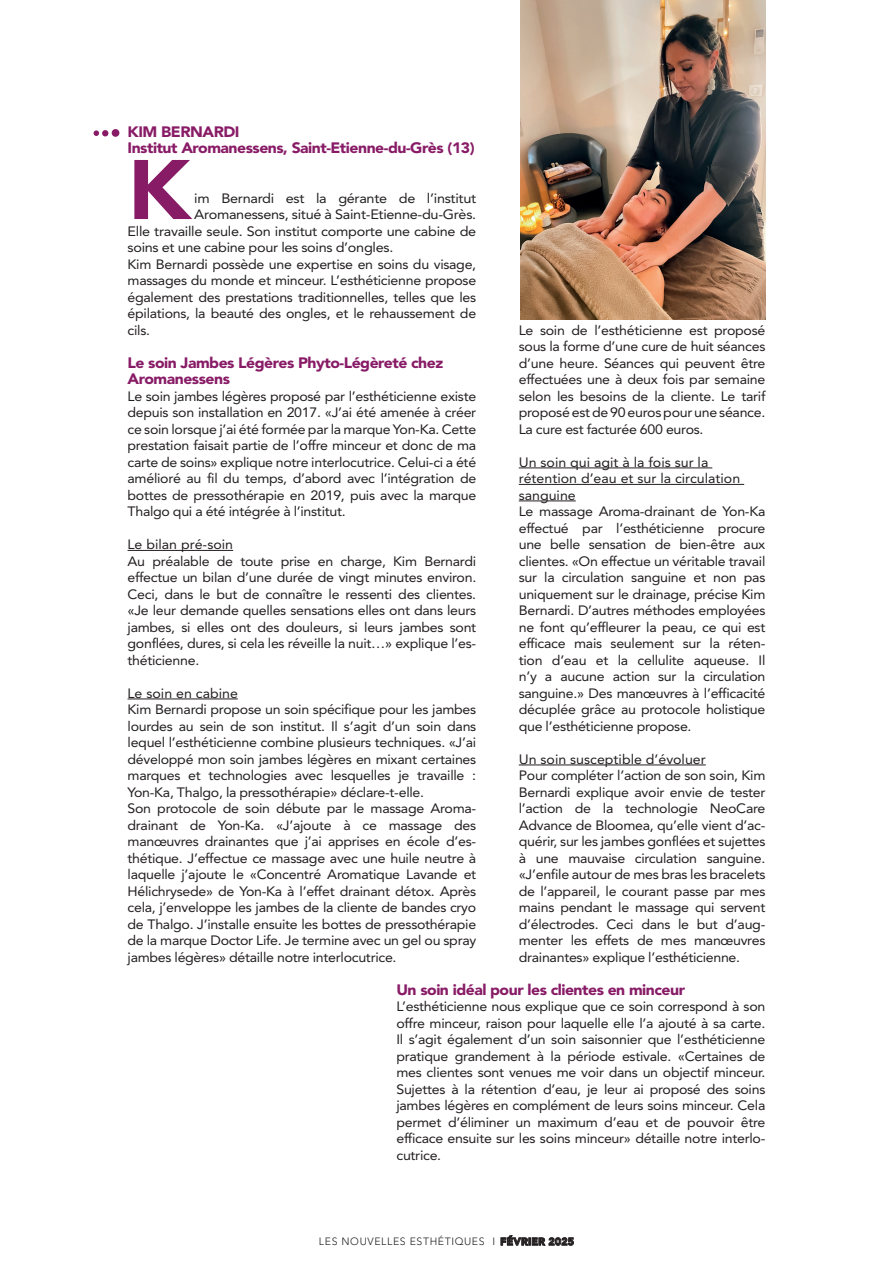
<style>
.page{position:relative;width:893px;height:1263px;background:#fff}
.page>*{position:absolute;margin:0;border:0;box-sizing:border-box;transform-origin:0 0}
.t1{font:900 83.4px "Avenir";color:#881b66;scale:1.05 1}
.t2{font:900 15px/16.5px "Avenir";letter-spacing:-.03em;color:#881b66;scale:1.05 1}
.t3{font:13.5px/16.5px "Avenir";letter-spacing:-.02em;color:#231f20;scale:1.05 1}
.t4{font:13.5px "Avenir";letter-spacing:-.02em;color:#231f20;scale:1.07 1}
.t5{font:300 10.5px "Avenir";letter-spacing:.06em;color:#231f20}
.s1{font-weight:900}
</style>
<div class="page">
<hr style="left:519px;top:468px;width:193px;height:1px;background:#231f20">
<hr style="left:519px;top:484px;width:225px;height:1px;background:#231f20">
<hr style="left:519px;top:501px;width:57px;height:1px;background:#231f20">
<hr style="left:519px;top:765px;width:187px;height:1px;background:#231f20">
<hr style="left:128px;top:550px;width:105px;height:1px;background:#231f20">
<hr style="left:128px;top:699px;width:110px;height:1px;background:#231f20">
<img style="left:520px;top:0;width:245px;height:320px">
<svg style="left:94px;top:129px;width:25px;height:8px"></svg>
<p class="t2" style="left:128px;top:123px;width:332px">KIM BERNARDI<br>Institut Aromanessens, Saint-Etienne-du-Grès (13)</p>
<h1 class="t1" style="left:128px;top:140px;width:62px">K</h1>
<p class="t4" style="left:194px;top:190px;width:265px">im Bernardi est la gérante de l’institut</p>
<p class="t4" style="left:194px;top:206px;width:265px">Aromanessens, situé à Saint-Etienne-du-Grès.</p>
<p class="t4" style="left:128px;top:223px;width:327px">Elle travaille seule. Son institut comporte une cabine de</p>
<p class="t4" style="left:128px;top:239px;width:250px">soins et une cabine pour les soins d’ongles.</p>
<p class="t3" style="left:128px;top:256px;width:334px">Kim Bernardi possède une expertise en soins du visage,</p>
<p class="t3" style="left:128px;top:272px;width:334px">massages du monde et minceur. L’esthéticienne propose</p>
<p class="t3" style="left:128px;top:289px;width:334px">également des prestations traditionnelles, telles que les</p>
<p class="t3" style="left:128px;top:305px;width:334px">épilations, la beauté des ongles, et le rehaussement de</p>
<p class="t3" style="left:128px;top:322px;width:23px">cils.</p>
<p class="t2" style="left:128px;top:354px;width:302px">Le soin Jambes Légères Phyto-Légèreté chez<br>Aromanessens</p>
<p class="t3" style="left:128px;top:388px;width:334px;text-align:justify">Le soin jambes légères proposé par l’esthéticienne existe depuis son installation en 2017. «J’ai été amenée à créer ce soin lorsque j’ai été formée par la marque Yon-Ka. Cette prestation faisait partie de l’offre minceur et donc de ma carte de soins» explique notre interlocutrice. Celui-ci a été amélioré au fil du temps, d’abord avec l’intégration de bottes de pressothérapie en 2019, puis avec la marque Thalgo qui a été intégrée à l’institut.</p>
<p class="t3" style="left:128px;top:536px;width:334px">Le bilan pré-soin<br>Au préalable de toute prise en charge, Kim Bernardi effectue un bilan d’une durée de vingt minutes environ.<br>Ceci, dans le but de connaître le ressenti des clientes. «Je leur demande quelles sensations elles ont dans leurs jambes, si elles ont des douleurs, si leurs jambes sont gonflées, dures, si cela les réveille la nuit…» explique l’es&shy;théticienne.</p>
<p class="t3" style="left:128px;top:685px;width:334px">Le soin en cabine<br>Kim Bernardi propose un soin spécifique pour les jambes lourdes au sein de son institut. Il s’agit d’un soin dans lequel l’esthéticienne combine plusieurs techniques. «J’ai développé mon soin jambes légères en mixant certaines marques et technologies avec lesquelles je travaille :<br>Yon-Ka, Thalgo, la pressothérapie» déclare-t-elle.<br>Son protocole de soin débute par le massage Aroma&shy;drainant de Yon-Ka. «J’ajoute à ce massage des manœuvres drainantes que j’ai apprises en école d’es&shy;thétique. J’effectue ce massage avec une huile neutre à laquelle j’ajoute le «Concentré Aromatique Lavande et Hélichrysede» de Yon-Ka à l’effet drainant détox. Après cela, j’enveloppe les jambes de la cliente de bandes cryo de Thalgo. J’installe ensuite les bottes de pressothérapie de la marque Doctor Life. Je termine avec un gel ou spray jambes légères» détaille notre interlocutrice.</p>
<p class="t3" style="left:519px;top:322px;width:236px;text-align:justify">Le soin de l’esthéticienne est proposé sous la forme d’une cure de huit séances d’une heure. Séances qui peuvent être effectuées une à deux fois par semaine selon les besoins de la cliente. Le tarif proposé est de 90euros pour une séance.<br>La cure est facturée 600 euros.</p>
<p class="t3" style="left:519px;top:454px;width:236px">Un soin qui agit à la fois sur la rétention d’eau et sur la circulation sanguine<br>Le massage Aroma-drainant de Yon-Ka effectué par l’esthéticienne procure une belle sensation de bien-être aux clientes. «On effectue un véritable travail sur la circulation sanguine et non pas uniquement sur le drainage, précise Kim Bernardi. D’autres méthodes employées ne font qu’effleurer la peau, ce qui est efficace mais seulement sur la réten&shy;tion d’eau et la cellulite aqueuse. Il n’y a aucune action sur la circulation sanguine.» Des manœuvres à l’efficacité décuplée grâce au protocole holistique que l’esthéticienne propose.</p>
<p class="t3" style="left:519px;top:751px;width:236px">Un soin susceptible d’évoluer<br>Pour compléter l’action de son soin, Kim Bernardi explique avoir envie de tester l’action de la technologie NeoCare Advance de Bloomea, qu’elle vient d’ac&shy;quérir, sur les jambes gonflées et sujettes à une mauvaise circulation sanguine. «J’enfile autour de mes bras les bracelets de l’appareil, le courant passe par mes mains pendant le massage qui servent d’électrodes. Ceci dans le but d’aug&shy;menter les effets de mes manœuvres drainantes» explique l’esthéticienne.</p>
<p class="t2" style="left:396px;top:981px;width:276px">Un soin idéal pour les clientes en minceur</p>
<p class="t3" style="left:396px;top:998px;width:353px;text-align:justify">L’esthéticienne nous explique que ce soin correspond à son offre minceur, raison pour laquelle elle l’a ajouté à sa carte.<br>Il s’agit également d’un soin saisonnier que l’esthéticienne pratique grandement à la période estivale. «Certaines de mes clientes sont venues me voir dans un objectif minceur.<br>Sujettes à la rétention d’eau, je leur ai proposé des soins jambes légères en complément de leurs soins minceur. Cela permet d’éliminer un maximum d’eau et de pouvoir être efficace ensuite sur les soins minceur» détaille notre interlo&shy;cutrice.</p>
<p class="t5" style="left:319px;top:1235px;width:257px">LES NOUVELLES ESTHÉTIQUES I <span class="s1">FÉVRIER 2025</span></p>
</div>
